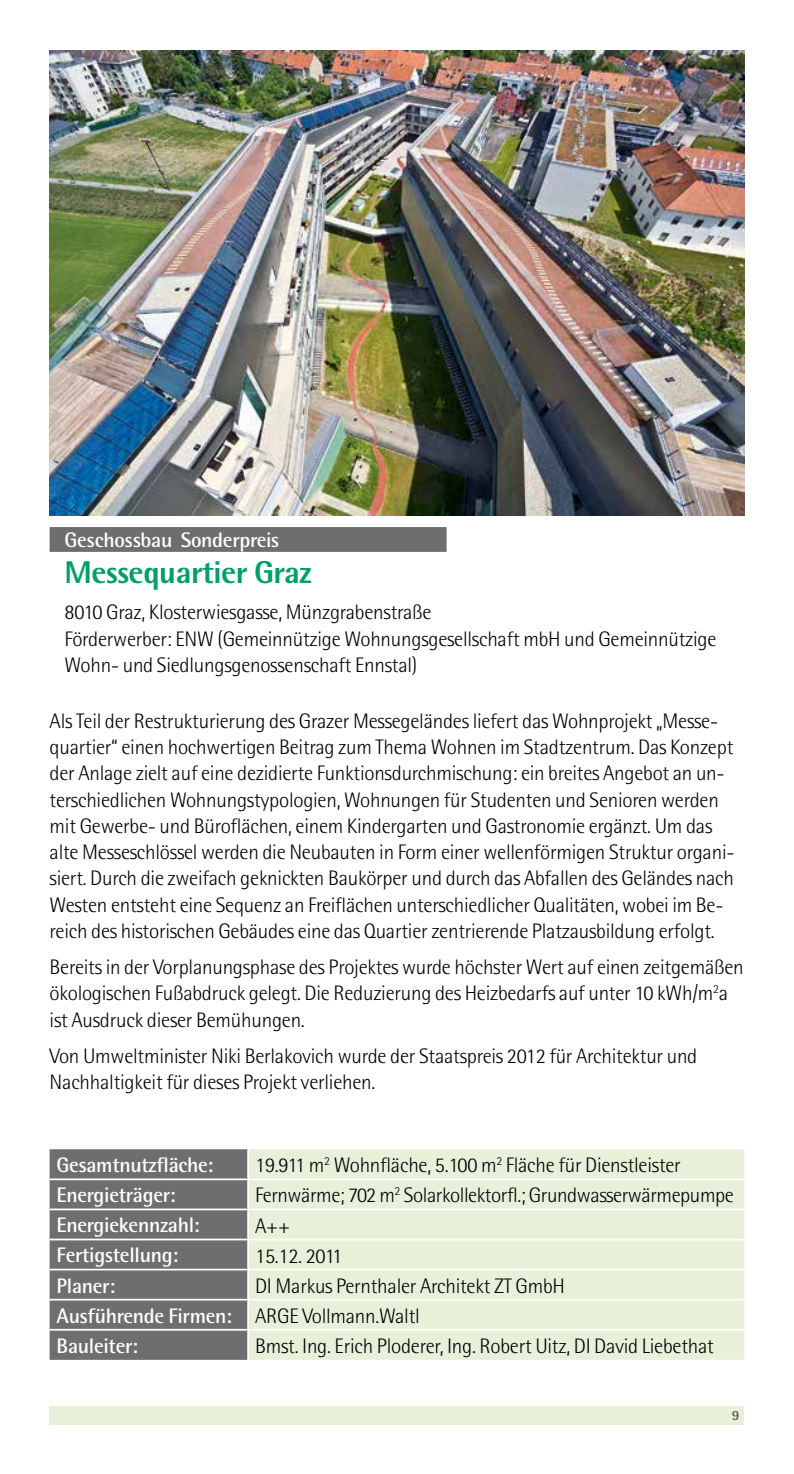
<style>
.page{position:relative;width:794px;height:1474px;background:#fff}
.page>*{position:absolute;margin:0;border:0;box-sizing:border-box;transform-origin:0 0}
.t1{font:800 31.5px "Rotis Semi Sans";letter-spacing:-.015em;color:#009e69}
.t2{font:300 21px/26.2px "Rotis Semi Sans";letter-spacing:-.01em;color:#000}
.t3{font:700 21px "Rotis Semi Sans";letter-spacing:-.015em;color:#fff}
.t4{font:700 14px "Rotis Semi Sans";color:#565655}
.s1{font-weight:700;color:#fff}
</style>
<div class="page">
<div style="left:50px;top:1405px;width:694px;height:19px;background:#e8f0da"></div>
<img style="left:50px;top:51px;width:694px;height:464px">
<div style="left:50px;top:1149px;width:197px;height:210px;background:#6e6e6e"></div>
<div style="left:249px;top:1149px;width:495px;height:210px;background:#e8f0da"></div>
<hr style="left:50px;top:1178px;width:198px;height:2px;background:#fff">
<hr style="left:248px;top:1178px;width:496px;height:2px;background:#fff">
<hr style="left:50px;top:1208px;width:198px;height:2px;background:#fff">
<hr style="left:248px;top:1208px;width:496px;height:2px;background:#fff">
<hr style="left:50px;top:1238px;width:198px;height:2px;background:#fff">
<hr style="left:248px;top:1238px;width:496px;height:2px;background:#fff">
<hr style="left:50px;top:1268px;width:198px;height:2px;background:#fff">
<hr style="left:248px;top:1268px;width:496px;height:2px;background:#fff">
<hr style="left:50px;top:1298px;width:198px;height:2px;background:#fff">
<hr style="left:248px;top:1298px;width:496px;height:2px;background:#fff">
<hr style="left:50px;top:1328px;width:198px;height:2px;background:#fff">
<hr style="left:248px;top:1328px;width:496px;height:2px;background:#fff">
<div style="left:50px;top:527px;width:396px;height:25px;background:#6e6e6e"></div>
<p class="t3" style="left:64px;top:527px;width:216px">Geschossbau Sonderpreis</p>
<h1 class="t1" style="left:64px;top:552px;width:249px">Messequartier Graz</h1>
<p class="t2" style="left:64px;top:599px;width:653px">8010 Graz, Klosterwiesgasse, Münzgrabenstraße<br>Förderwerber: ENW (Gemeinnützige Wohnungsgesellschaft mbH und Gemeinnützige<br>Wohn- und Siedlungsgenossenschaft Ennstal)</p>
<p class="t2" style="left:50px;top:707px;width:686px">Als Teil der Restrukturierung des Grazer Messegeländes liefert das Wohnprojekt „Messe&shy;quartier“ einen hochwertigen Beitrag zum Thema Wohnen im Stadtzentrum. Das Konzept der Anlage zielt auf eine dezidierte Funktionsdurchmischung: ein breites Angebot an un&shy;terschiedlichen Wohnungstypologien, Wohnungen für Studenten und Senioren werden mit Gewerbe- und Büroflächen, einem Kindergarten und Gastronomie ergänzt. Um das alte Messeschlössel werden die Neubauten in Form einer wellenförmigen Struktur organi&shy;siert. Durch die zweifach geknickten Baukörper und durch das Abfallen des Geländes nach Westen entsteht eine Sequenz an Freiflächen unterschiedlicher Qualitäten, wobei im Be&shy;reich des historischen Gebäudes eine das Quartier zentrierende Platzausbildung erfolgt.</p>
<p class="t2" style="left:50px;top:953px;width:695px">Bereits in der Vorplanungsphase des Projektes wurde höchster Wert auf einen zeitgemäßen ökologischen Fußabdruck gelegt. Die Reduzierung des Heizbedarfs auf unter 10 kWh/m<sup>2</sup>a ist Ausdruck dieser Bemühungen.</p>
<p class="t2" style="left:50px;top:1042px;width:649px">Von Umweltminister Niki Berlakovich wurde der Staatspreis 2012 für Architektur und<br>Nachhaltigkeit für dieses Projekt verliehen.</p>
<p class="t3" style="left:57px;top:1152px;width:158px">Gesamtnutzfläche:</p>
<p class="t2" style="left:255px;top:1152px;width:427px">19.911 m<sup>2</sup> Wohnfläche, 5.100 m<sup>2</sup> Fläche für Dienstleister</p>
<p class="t3" style="left:57px;top:1182px;width:121px">Energieträger:</p>
<p class="t2" style="left:255px;top:1182px;width:480px">Fernwärme; 702 m<sup>2</sup> Solarkollektorfl.; Grundwasserwärmepumpe</p>
<p class="t3" style="left:57px;top:1212px;width:145px">Energiekennzahl:</p>
<p class="t2" style="left:255px;top:1212px;width:36px">A++</p>
<p class="t3" style="left:57px;top:1242px;width:123px">Fertigstellung:</p>
<p class="t2" style="left:255px;top:1242px;width:89px">15.12. 2011</p>
<p class="t3" style="left:57px;top:1272px;width:60px">Planer:</p>
<p class="t2" style="left:57px;top:1270px;width:510px;line-height:29.9px;text-indent:198px">DI Markus Pernthaler Architekt ZT GmbH<br><span class="s1">Ausführende Firmen:</span> ARGE Vollmann.Waltl<br><span class="s1">Bauleiter:</span></p>
<p class="t2" style="left:255px;top:1332px;width:460px">Bmst. Ing. Erich Ploderer, Ing. Robert Uitz, DI David Liebethat</p>
<p class="t4" style="left:732px;top:1406px;width:9px">9</p>
</div>
